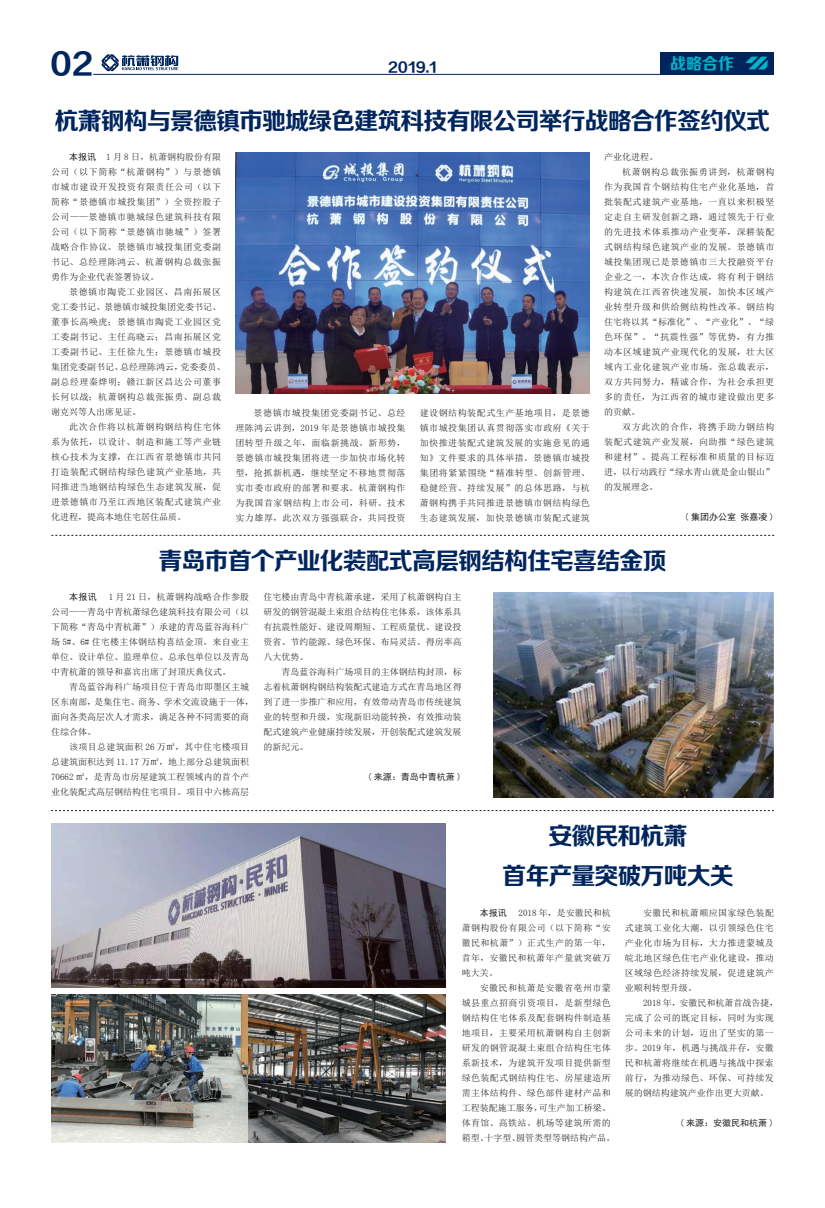
<style>
.page{position:relative;width:825px;height:1208px;background:#fff}
.page>*{position:absolute;margin:0;border:0;box-sizing:border-box;transform-origin:0 0}
.t1{font:30px "FZZCHJW GB1 0";color:#00255d}
.t2{font:24px/40px "FZZCHJW GB1 0";letter-spacing:-.04em;color:#00255d;text-align:center}
.t3{font:16px "FZZCHJW GB1 0";color:#00b5c8}
.t4{font:14px "FZZCHJW GB1 0";color:#00255d}
.t5{font:9px/15px "Sim Sun";letter-spacing:.04em;color:#231f20;text-align:justify}
.t6{font:9px/15px "Sim Sun";color:#231f20}
.t7{font:9px "Sim Sun";letter-spacing:.06em;color:#231f20}
.t8{font:9px "Sim Hei";color:#231f20}
.t9{font:9px "Sim Sun";letter-spacing:.065em;color:#231f20}
.t10{font:9px "Sim Sun";letter-spacing:.07em;color:#231f20}
.s1{font-family:"Sim Hei"}
</style>
<div class="page">
<div style="left:660px;top:52px;width:85px;height:22px;background:#00255d"></div>
<div style="left:745px;top:52px;width:29px;height:22px;background:#00255d"></div>
<hr style="left:93px;top:74px;width:681px;height:1px;background:#00255d">
<svg style="left:745px;top:57px;width:22px;height:12px"></svg>
<svg style="left:102px;top:54px;width:76px;height:17px"></svg>
<img style="left:235px;top:152px;width:355px;height:242px">
<img style="left:494px;top:592px;width:280px;height:205px">
<img style="left:51px;top:824px;width:394px;height:163px">
<img style="left:51px;top:995px;width:394px;height:147px">
<svg style="left:51px;top:535px;width:723px;height:1px"></svg>
<svg style="left:51px;top:810px;width:723px;height:1px"></svg>
<h1 class="t1" style="left:50px;top:48px;width:44px">02</h1>
<h3 class="t4" style="left:388px;top:60px;width:50px">2019.1</h3>
<h3 class="t3" style="left:670px;top:55px;width:65px">战略合作</h3>
<h2 class="t2" style="left:55px;top:102px;width:717px">杭萧钢构与景德镇市驰城绿色建筑科技有限公司举行战略合作签约仪式</h2>
<p class="t5" style="left:51px;top:149px;width:172px;text-indent:18px"><span class="s1">本报讯</span> 1 月 8 日，杭萧钢构股份有限公司（以下简称“杭萧钢构”）与景德镇市城市建设开发投资有限责任公司（以下简称“景德镇市城投集团”）全资控股子公司——景德镇市驰城绿色建筑科技有限公司（以下简称“景德镇市驰城”）签署战略合作协议。景德镇市城投集团党委副书记、总经理陈鸿云、杭萧钢构总裁张振勇作为企业代表签署协议。</p>
<p class="t5" style="left:51px;top:284px;width:176px;text-align:left;text-indent:18px">景德镇市陶瓷工业园区、昌南拓展区党工委书记、景德镇市城投集团党委书记、董事长高唤虎；景德镇市陶瓷工业园区党工委副书记、主任高晓云；昌南拓展区党工委副书记、主任徐九生；景德镇市城投集团党委副书记、总经理陈鸿云，党委委员、副总经理秦烨明；赣江新区昌达公司董事长何以战；杭萧钢构总裁张振勇、副总裁谢克兴等人出席见证。</p>
<p class="t5" style="left:51px;top:419px;width:172px;text-indent:18px">此次合作将以杭萧钢构钢结构住宅体系为依托，以设计、制造和施工等产业链核心技术为支撑，在江西省景德镇市共同打造装配式钢结构绿色建筑产业基地，共同推进当地钢结构绿色生态建筑发展，促进景德镇市乃至江西地区装配式建筑产业化进程，提高本地住宅居住品质。</p>
<p class="t5" style="left:235px;top:405px;width:172px;text-indent:18px">景德镇市城投集团党委副书记、总经理陈鸿云讲到，2019 年是景德镇市城投集团转型升级之年，面临新挑战、新形势，景德镇市城投集团将进一步加快市场化转型，抢抓新机遇，继续坚定不移地贯彻落实市委市政府的部署和要求。杭萧钢构作为我国首家钢结构上市公司，科研、技术实力雄厚，此次双方强强联合，共同投资</p>
<p class="t5" style="left:420px;top:405px;width:172px">建设钢结构装配式生产基地项目，是景德镇市城投集团认真贯彻落实市政府《关于加快推进装配式建筑发展的实施意见的通知》文件要求的具体举措。景德镇市城投集团将紧紧围绕“精准转型、创新管理、稳健经营、持续发展”的总体思路，与杭萧钢构携手共同推进景德镇市钢结构绿色生态建筑发展，加快景德镇市装配式建筑</p>
<p class="t5" style="left:604px;top:149px;width:55px">产业化进程。</p>
<p class="t9" style="left:622px;top:167px;width:154px">杭萧钢构总裁张振勇讲到，杭萧钢构</p>
<p class="t5" style="left:604px;top:179px;width:172px">作为我国首个钢结构住宅产业化基地，首</p>
<p class="t5" style="left:604px;top:194px;width:172px">批装配式建筑产业基地，一直以来积极坚</p>
<p class="t5" style="left:604px;top:209px;width:172px">定走自主研发创新之路，通过领先于行业</p>
<p class="t5" style="left:604px;top:224px;width:172px">的先进技术体系推动产业变革，深耕装配</p>
<p class="t5" style="left:604px;top:239px;width:172px">式钢结构绿色建筑产业的发展。景德镇市</p>
<p class="t5" style="left:604px;top:254px;width:172px">城投集团现已是景德镇市三大投融资平台</p>
<p class="t7" style="left:604px;top:272px;width:172px">企业之一，本次合作达成，将有利于钢结</p>
<p class="t5" style="left:604px;top:284px;width:172px">构建筑在江西省快速发展，加快本区域产</p>
<p class="t5" style="left:604px;top:300px;width:172px">业转型升级和供给侧结构性改革。钢结构</p>
<p class="t6" style="left:604px;top:315px;width:172px">住宅将以其“标准化”、“产业化”、“绿</p>
<p class="t10" style="left:604px;top:332px;width:172px">色环保”、“抗震性强”等优势，有力推</p>
<p class="t5" style="left:604px;top:345px;width:172px">动本区域建筑产业现代化的发展，壮大区</p>
<p class="t7" style="left:604px;top:362px;width:172px">域内工业化建筑产业市场。张总裁表示，</p>
<p class="t7" style="left:604px;top:377px;width:172px">双方共同努力，精诚合作，为社会承担更</p>
<p class="t5" style="left:604px;top:390px;width:172px">多的责任，为江西省的城市建设做出更多</p>
<p class="t5" style="left:604px;top:405px;width:37px">的贡献。</p>
<p class="t9" style="left:622px;top:423px;width:154px">双方此次的合作，将携手助力钢结构</p>
<p class="t7" style="left:604px;top:438px;width:172px">装配式建筑产业发展，向助推“绿色建筑</p>
<p class="t7" style="left:604px;top:453px;width:172px">和建材”、提高工程标准和质量的目标迈</p>
<p class="t6" style="left:604px;top:465px;width:172px">进，以行动践行“绿水青山就是金山银山”</p>
<p class="t5" style="left:604px;top:480px;width:55px">的发展理念。</p>
<p class="t8" style="left:684px;top:513px;width:91px">( 集团办公室 张嘉凌 )</p>
<h2 class="t2" style="left:159px;top:542px;width:509px">青岛市首个产业化装配式高层钢结构住宅喜结金顶</h2>
<p class="t5" style="left:51px;top:589px;width:200px;text-indent:58px">1 月 21 日，杭萧钢构战略合作参股公司——青岛中青杭萧绿色建筑科技有限公司（以下简称“青岛中青杭萧”）承建的青岛蓝谷海科广场 5#、6# 住宅楼主体钢结构喜结金顶。来自业主单位、设计单位、监理单位、总承包单位以及青岛中青杭萧的领导和嘉宾出席了封顶庆典仪式。</p>
<p class="t6" style="left:51px;top:679px;width:204px;text-indent:18px">青岛蓝谷海科广场项目位于青岛市即墨区主城区东南部，是集住宅、商务、学术交流设施于一体，面向各类高层次人才需求，满足各种不同需要的商住综合体。</p>
<p class="t5" style="left:51px;top:739px;width:200px;text-indent:18px">该项目总建筑面积 26 万㎡，其中住宅楼项目总建筑面积达到 11.17 万㎡，地上部分总建筑面积70662 ㎡，是青岛市房屋建筑工程领域内的首个产业化装配式高层钢结构住宅项目。项目中六栋高层</p>
<p class="t8" style="left:69px;top:592px;width:29px">本报讯</p>
<p class="t5" style="left:263px;top:589px;width:200px">住宅楼由青岛中青杭萧承建，采用了杭萧钢构自主研发的钢管混凝土束组合结构住宅体系，该体系具有抗震性能好、建设周期短、工程质量优、建设投资省、节约能源、绿色环保、布局灵活、得房率高八大优势。</p>
<p class="t5" style="left:263px;top:664px;width:200px;text-indent:18px">青岛蓝谷海科广场项目的主体钢结构封顶，标志着杭萧钢构钢结构装配式建造方式在青岛地区得到了进一步推广和应用，有效带动青岛市传统建筑业的转型和升级，实现新旧动能转换，有效推动装配式建筑产业健康持续发展，开创装配式建筑发展的新纪元。</p>
<p class="t8" style="left:367px;top:772px;width:96px">( 来源：青岛中青杭萧 )</p>
<h2 class="t2" style="left:502px;top:817px;width:233px">安徽民和杭萧<br>首年产量突破万吨大关</h2>
<p class="t5" style="left:462px;top:905px;width:151px;text-indent:57px">2018 年，是安徽民和杭萧钢构股份有限公司（以下简称“安徽民和杭萧”）正式生产的第一年，首年，安徽民和杭萧年产量就突破万吨大关。</p>
<p class="t5" style="left:462px;top:980px;width:155px;text-align:left;text-indent:18px">安徽民和杭萧是安徽省亳州市蒙城县重点招商引资项目，是新型绿色钢结构住宅体系及配套钢构件制造基地项目，主要采用杭萧钢构自主创新研发的钢管混凝土束组合结构住宅体系新技术，为建筑开发项目提供新型绿色装配式钢结构住宅、房屋建造所需主体结构件、绿色部件建材产品和工程装配施工服务，可生产加工桥梁、体育馆、高铁站、机场等建筑所需的箱型、十字型、圆管类型等钢结构产品。</p>
<p class="t8" style="left:480px;top:908px;width:28px">本报讯</p>
<p class="t5" style="left:625px;top:905px;width:151px;text-indent:18px">安徽民和杭萧顺应国家绿色装配式建筑工业化大潮，以引领绿色住宅产业化市场为目标，大力推进蒙城及皖北地区绿色住宅产业化建设，推动区域绿色经济持续发展，促进建筑产业顺利转型升级。</p>
<p class="t5" style="left:625px;top:995px;width:155px;text-align:left;text-indent:18px">2018 年，安徽民和杭萧首战告捷，完成了公司的既定目标，同时为实现公司未来的计划，迈出了坚实的第一步。2019 年，机遇与挑战并存，安徽民和杭萧将继续在机遇与挑战中探索前行，为推动绿色、环保、可持续发展的钢结构建筑产业作出更大贡献。</p>
<p class="t8" style="left:679px;top:1118px;width:96px">( 来源：安徽民和杭萧 )</p>
</div>
